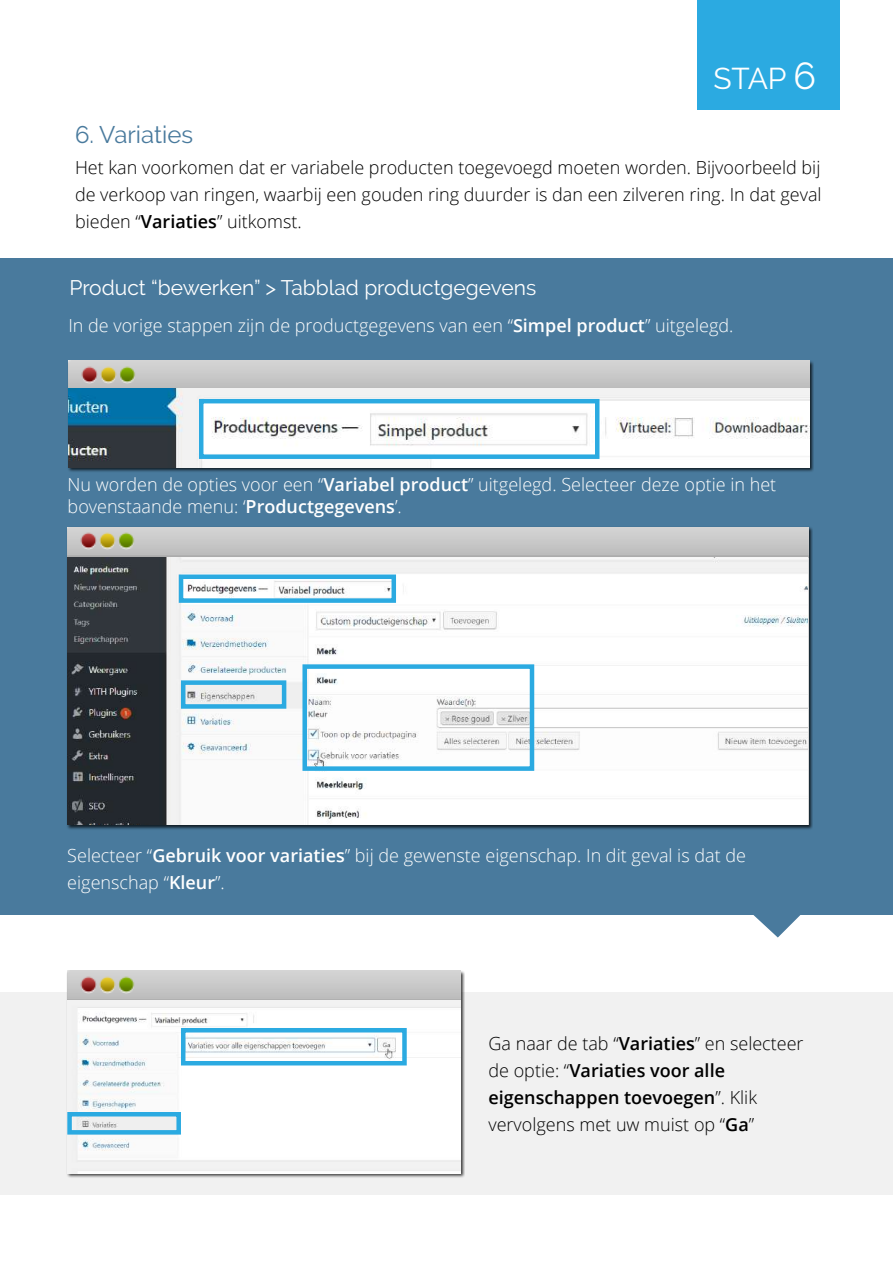
<style>
.page{position:relative;width:893px;height:1263px;background:#fff}
.page>*{position:absolute;margin:0;border:0;box-sizing:border-box;transform-origin:0 0}
.t1{font:30px "Raleway";color:#fff}
.t2{font:24px "Raleway";color:#497a9d}
.t3{font:21px "Raleway";color:#fff}
.t4{font:300 18px/27px "Open Sans";color:#000;text-align:justify}
.t5{font:300 18px/22.5px "Open Sans";color:#fff}
.s1{font-size:37.5px}
.s2{font-weight:600}
</style>
<div class="page">
<div style="left:0;top:993px;width:893px;height:202px;background:#f1f1f1"></div>
<div style="left:0;top:258px;width:893px;height:657px;background:#497a9d"></div>
<div style="left:68px;top:360px;width:746px;height:112px;background:#000;opacity:.75"></div>
<img style="left:68px;top:361px;width:741px;height:28px">
<img style="left:68px;top:389px;width:741px;height:78px">
<div style="left:199px;top:399px;width:400px;height:60px;border:4px solid #2baae1"></div>
<div style="left:66px;top:526px;width:747px;height:304px;background:#000;opacity:.75"></div>
<img style="left:67px;top:527px;width:741px;height:298px">
<img style="left:67px;top:558px;width:740px;height:267px">
<div style="left:179px;top:574px;width:217px;height:29px;border:4px solid #2baae1"></div>
<div style="left:302px;top:664px;width:232px;height:107px;border:4px solid #2baae1"></div>
<div style="left:66px;top:970px;width:399px;height:208px;background:#000;opacity:.75"></div>
<img style="left:67px;top:971px;width:393px;height:30px">
<img style="left:67px;top:1001px;width:393px;height:172px">
<div style="left:67px;top:1112px;width:114px;height:22px;border:4px solid #2baae1"></div>
<div style="left:181px;top:1028px;width:226px;height:37px;border:4px solid #2baae1"></div>
<div style="left:181px;top:680px;width:105px;height:29px;border:4px solid #2baae1"></div>
<div style="left:697px;top:0;width:142px;height:110px;background:#2baae1"></div>
<svg style="left:753px;top:915px;width:48px;height:23px"></svg>
<h2 class="t2" style="left:75px;top:120px;width:120px">6. Variaties</h2>
<h1 class="t1" style="left:713px;top:61px;width:104px">STAP <span class="s1">6</span></h1>
<p class="t4" style="left:75px;top:154px;width:748px">Het kan voorkomen dat er variabele producten toegevoegd moeten worden. Bijvoorbeeld bij de verkoop van ringen, waarbij een gouden ring duurder is dan een zilveren ring. In dat geval bieden “<span class="s2">Variaties</span>” uitkomst.</p>
<p class="t3" style="left:69px;top:275px;width:468px">Product “bewerken” &gt; Tabblad productgegevens</p>
<p class="t5" style="left:68px;top:314px;width:667px">In de vorige stappen zijn de productgegevens van een “<span class="s2">Simpel product</span>” uitgelegd.</p>
<p class="t5" style="left:68px;top:472px;width:710px">Nu worden de opties voor een “<span class="s2">Variabel product</span>” uitgelegd. Selecteer deze optie in het bovenstaande menu: ‘<span class="s2">Productgegevens</span>’.</p>
<p class="t5" style="left:67px;top:841px;width:680px;line-height:27px">Selecteer “<span class="s2">Gebruik voor variaties</span>” bij de gewenste eigenschap. In dit geval is dat de eigenschap “<span class="s2">Kleur</span>”.</p>
<p class="t4" style="left:488px;top:1029px;width:317px;text-align:left">Ga naar de tab “<span class="s2">Variaties</span>” en selecteer de optie: “<span class="s2">Variaties voor alle eigenschappen toevoegen</span>”. Klik vervolgens met uw muist op “<span class="s2">Ga</span>”</p>
</div>
